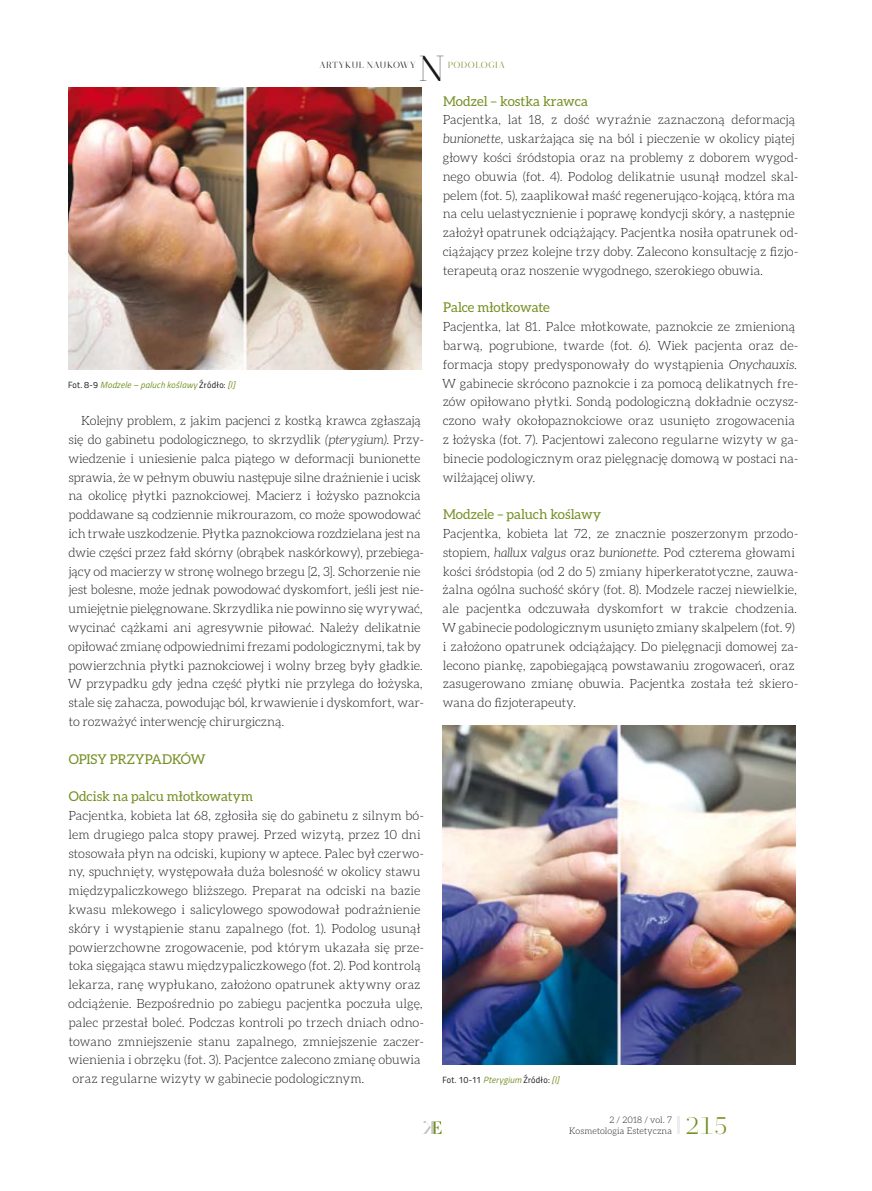
<style>
.page{position:relative;width:872px;height:1191px;background:#fff}
.page>*{position:absolute;margin:0;border:0;box-sizing:border-box;transform-origin:0 0}
.t1{font:300 36px "Prumo Display";color:#1a171c}
.t2{font:300 24px "Prumo Display";color:#748f23}
.t3{font:13.5px "Aleo";letter-spacing:-.005em;color:#748f23}
.t4{font:300 12.75px/18.8px "Aleo";letter-spacing:-.005em;color:#1a171c}
.t5{font:italic 9px "Titillium";letter-spacing:.02em;color:#748f23}
.t6{font:300 9px/10.5px "Aleo";letter-spacing:.01em;color:#1a171c;text-align:right}
.t7{font:9px "Titillium Regular Upright";letter-spacing:.025em;color:#1a171c}
.t8{font:300 9px "Prumo Display";letter-spacing:.075em;color:#1a171c}
.t9{font:300 9px "Prumo Display";letter-spacing:.06em;color:#748f23}
.s1{font-family:"Titillium Regular Upright";font-style:normal;color:#1a171c}
.s2{font-style:italic}
.s3{font-family:"Titillium";font-style:italic;color:#748f23}
</style>
<div class="page">
<svg style="left:677px;top:1117px;width:2px;height:17px"></svg>
<svg style="left:423px;top:1121px;width:18px;height:13px"></svg>
<img style="left:442px;top:726px;width:353px;height:338px">
<img style="left:68px;top:87px;width:353px;height:283px">
<h1 class="t1" style="left:419px;top:47px;width:27px">N</h1>
<p class="t8" style="left:319px;top:60px;width:98px">ARTYKUŁ NAUKOWY</p>
<p class="t9" style="left:448px;top:60px;width:58px">PODOLOGIA</p>
<p class="t5" style="left:68px;top:378px;width:168px"><span class="s1">Fot. 8-9</span> Modzele – paluch koślawy <span class="s1">Źródło:</span> [I]</p>
<p class="t4" style="left:68px;top:412px;width:358px;text-indent:13px">Kolejny problem, z jakim pacjenci z kostką krawca zgłaszają się do gabinetu podologicznego, to skrzydlik <span class="s2">(pterygium).</span> Przy&shy;wiedzenie i uniesienie palca piątego w deformacji bunionette sprawia, że w pełnym obuwiu następuje silne drażnienie i ucisk na okolicę płytki paznokciowej. Macierz i łożysko paznokcia poddawane są codziennie mikrourazom, co może spowodować ich trwałe uszkodzenie. Płytka paznokciowa rozdzielana jest na dwie części przez fałd skórny (obrąbek naskórkowy), przebiega&shy;jący od macierzy w stronę wolnego brzegu [2, 3]. Schorzenie nie jest bolesne, może jednak powodować dyskomfort, jeśli jest nie&shy;umiejętnie pielęgnowane. Skrzydlika nie powinno się wyrywać, wycinać cążkami ani agresywnie piłować. Należy delikatnie opiłować zmianę odpowiednimi frezami podologicznymi, tak by powierzchnia płytki paznokciowej i wolny brzeg były gładkie.<br>W przypadku gdy jedna część płytki nie przylega do łożyska, stale się zahacza, powodując ból, krwawienie i dyskomfort, war&shy;to rozważyć interwencję chirurgiczną.</p>
<p class="t3" style="left:69px;top:751px;width:138px">OPISY PRZYPADKÓW</p>
<p class="t3" style="left:69px;top:788px;width:186px">Odcisk na palcu młotkowatym</p>
<p class="t4" style="left:68px;top:807px;width:357px">Pacjentka, kobieta lat 68, zgłosiła się do gabinetu z silnym bó-</p>
<p class="t4" style="left:69px;top:826px;width:353px">lem drugiego palca stopy prawej. Przed wizytą, przez 10 dni</p>
<p class="t4" style="left:68px;top:844px;width:357px">stosowała płyn na odciski, kupiony w aptece. Palec był czerwo-</p>
<p class="t4" style="left:68px;top:863px;width:354px">ny, spuchnięty, występowała duża bolesność w okolicy stawu</p>
<p class="t4" style="left:68px;top:882px;width:353px">międzypaliczkowego bliższego. Preparat na odciski na bazie</p>
<p class="t4" style="left:69px;top:901px;width:353px">kwasu mlekowego i salicylowego spowodował podrażnienie</p>
<p class="t4" style="left:68px;top:919px;width:354px">skóry i wystąpienie stanu zapalnego (fot. 1). Podolog usunął</p>
<p class="t4" style="left:69px;top:938px;width:357px">powierzchowne zrogowacenie, pod którym ukazała się prze-</p>
<p class="t4" style="left:69px;top:957px;width:353px">toka sięgająca stawu międzypaliczkowego (fot. 2). Pod kontrolą</p>
<p class="t4" style="left:69px;top:976px;width:353px">lekarza, ranę wypłukano, założono opatrunek aktywny oraz</p>
<p class="t4" style="left:68px;top:995px;width:356px">odciążenie. Bezpośrednio po zabiegu pacjentka poczuła ulgę,</p>
<p class="t4" style="left:69px;top:1013px;width:357px">palec przestał boleć. Podczas kontroli po trzech dniach odno-</p>
<p class="t4" style="left:69px;top:1032px;width:357px">towano zmniejszenie stanu zapalnego, zmniejszenie zaczer-</p>
<p class="t4" style="left:68px;top:1051px;width:354px">wienienia i obrzęku (fot. 3). Pacjentce zalecono zmianę obuwia</p>
<p class="t4" style="left:73px;top:1070px;width:293px">oraz regularne wizyty w gabinecie podologicznym.</p>
<p class="t3" style="left:443px;top:93px;width:146px">Modzel – kostka krawca</p>
<p class="t4" style="left:442px;top:112px;width:357px">Pacjentka, lat 18, z dość wyraźnie zaznaczoną deformacją <span class="s2">bunionette</span>, uskarżająca się na ból i pieczenie w okolicy piątej głowy kości śródstopia oraz na problemy z doborem wygod&shy;nego obuwia (fot. 4). Podolog delikatnie usunął modzel skal&shy;pelem (fot. 5), zaaplikował maść regenerująco-kojącą, która ma na celu uelastycznienie i poprawę kondycji skóry, a następnie założył opatrunek odciążający. Pacjentka nosiła opatrunek od&shy;ciążający przez kolejne trzy doby. Zalecono konsultację z fizjo&shy;terapeutą oraz noszenie wygodnego, szerokiego obuwia.</p>
<p class="t3" style="left:443px;top:300px;width:108px">Palce młotkowate</p>
<p class="t4" style="left:442px;top:318px;width:358px">Pacjentka, lat 81. Palce młotkowate, paznokcie ze zmienioną barwą, pogrubione, twarde (fot. 6). Wiek pacjenta oraz de&shy;formacja stopy predysponowały do wystąpienia <span class="s2">Onychauxis</span>.<br>W gabinecie skrócono paznokcie i za pomocą delikatnych fre&shy;zów opiłowano płytki. Sondą podologiczną dokładnie oczysz&shy;czono wały okołopaznokciowe oraz usunięto zrogowacenia z łożyska (fot. 7). Pacjentowi zalecono regularne wizyty w ga&shy;binecie podologicznym oraz pielęgnację domową w postaci na&shy;wilżającej oliwy.</p>
<p class="t3" style="left:443px;top:507px;width:160px">Modzele – paluch koślawy</p>
<p class="t4" style="left:442px;top:525px;width:358px">Pacjentka, kobieta lat 72, ze znacznie poszerzonym przodo&shy;stopiem, <span class="s2">hallux valgus</span> oraz <span class="s2">bunionette</span>. Pod czterema głowami kości śródstopia (od 2 do 5) zmiany hiperkeratotyczne, zauwa&shy;żalna ogólna suchość skóry (fot. 8). Modzele raczej niewielkie, ale pacjentka odczuwała dyskomfort w trakcie chodzenia.<br>W gabinecie podologicznym usunięto zmiany skalpelem (fot. 9) i założono opatrunek odciążający. Do pielęgnacji domowej za&shy;lecono piankę, zapobiegającą powstawaniu zrogowaceń, oraz zasugerowano zmianę obuwia. Pacjentka została też skiero&shy;wana do fizjoterapeuty.</p>
<p class="t7" style="left:442px;top:1073px;width:118px">Fot. 10-11 <span class="s3">Pterygium</span> Źródło: <span class="s3">[I]</span></p>
<p class="t6" style="left:569px;top:1115px;width:104px">2 / 2018 / vol. 7<br>Kosmetologia Estetyczna</p>
<h2 class="t2" style="left:685px;top:1111px;width:45px">215</h2>
</div>
